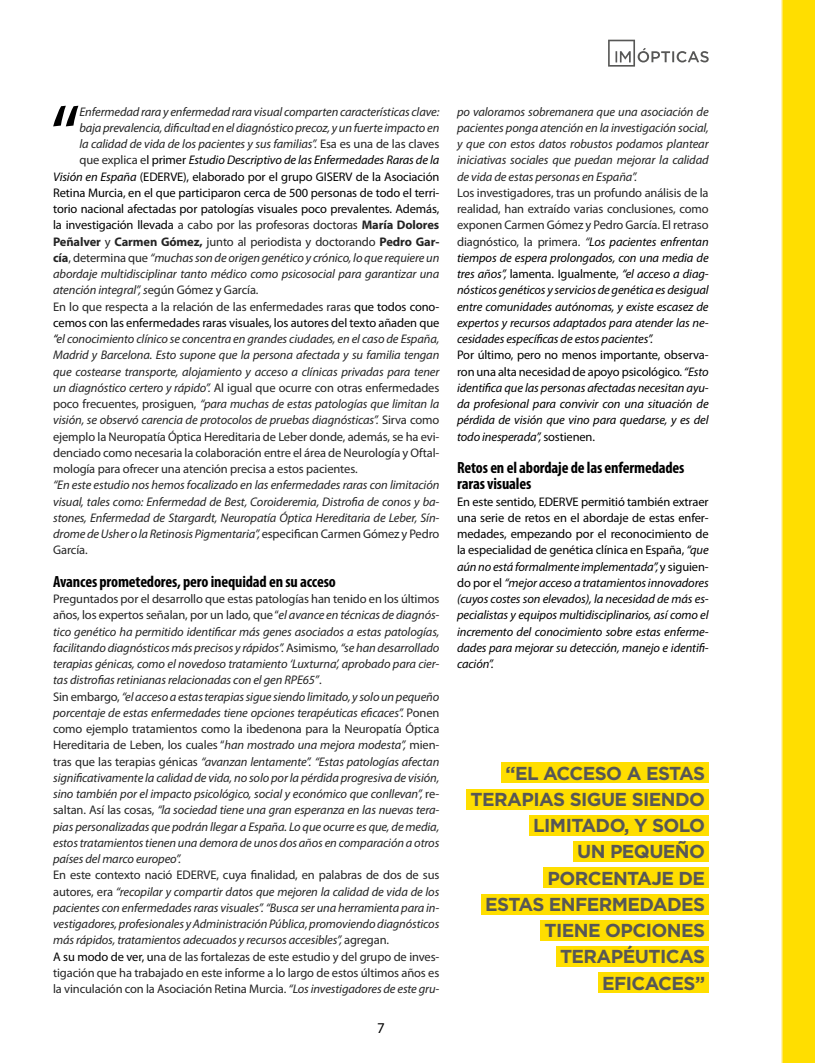
<style>
.page{position:relative;width:815px;height:1063px;background:#fff}
.page>*{position:absolute;margin:0;border:0;box-sizing:border-box;transform-origin:0 0}
.t1{font:84.88px "Myriad Pro";color:#000}
.t2{font:700 18.75px/26.2px "Gotham";letter-spacing:-.03em;color:#575756;text-align:right}
.t3{font:700 condensed 16.25px/16.2px "Myriad Pro";letter-spacing:-.01em;color:#000}
.t4{font:15px "Myriad Pro";color:#000}
.t5{font:italic 12.5px/16.2px "Myriad Pro";letter-spacing:-.01em;color:#242424;text-align:justify}
.t6{font:italic 12.5px/16.2px "Myriad Pro";letter-spacing:-.01em;color:#000;text-align:justify}
.t7{font:12.5px "Myriad Pro";letter-spacing:-.01em;color:#242424}
.t8{font:12.5px "Myriad Pro";letter-spacing:-.01em;color:#000}
.t9{font:700 12.5px "Myriad Pro";letter-spacing:-.01em;color:#242424}
.s1{font-style:normal}
.s2{font-style:normal;color:#242424}
.s3{font-style:italic}
.s4{color:#000}
.s5{font-weight:700}
.s6{font-weight:400}
.s7{font-weight:700;font-style:normal}
.s8{font-style:normal;color:#000}
.s9{color:#242424}
</style>
<div class="page">
<svg style="left:608px;top:40px;width:101px;height:27px"></svg>
<div style="left:781px;top:0;width:34px;height:1063px;background:#ffde00"></div>
<div style="left:501px;top:762px;width:208px;height:21px;background:#ffde00"></div>
<div style="left:466px;top:789px;width:243px;height:20px;background:#ffde00"></div>
<div style="left:529px;top:815px;width:180px;height:21px;background:#ffde00"></div>
<div style="left:573px;top:841px;width:136px;height:21px;background:#ffde00"></div>
<div style="left:543px;top:867px;width:166px;height:21px;background:#ffde00"></div>
<div style="left:481px;top:894px;width:228px;height:20px;background:#ffde00"></div>
<div style="left:540px;top:920px;width:169px;height:21px;background:#ffde00"></div>
<div style="left:556px;top:946px;width:153px;height:21px;background:#ffde00"></div>
<div style="left:598px;top:972px;width:111px;height:21px;background:#ffde00"></div>
<h1 class="t1" style="left:50px;top:84px;width:32px">“</h1>
<p class="t5" style="left:79px;top:103px;width:361px">Enfermedad rara y enfermedad rara visual comparten características clave:</p>
<p class="t5" style="left:79px;top:119px;width:361px">baja prevalencia, dificultad en el diagnóstico precoz, y un fuerte impacto en</p>
<p class="t5" style="left:79px;top:136px;width:361px">la calidad de vida de los pacientes y sus familias”. <span class="s1">Esa es una de las claves</span></p>
<p class="t6" style="left:79px;top:152px;width:361px"><span class="s2">que explica e</span><span class="s1">l primer</span> Estudio Descriptivo de las Enfermedades Raras de la</p>
<p class="t8" style="left:53px;top:169px;width:388px"><span class="s3">Visión en España</span> (EDERVE), elaborado por el grupo GISERV de la Asociación</p>
<p class="t8" style="left:53px;top:185px;width:388px">Retina Murcia, en el que participaron cerca de 500 personas de todo el terri-</p>
<p class="t8" style="left:53px;top:201px;width:388px">torio nacional afectadas por patologías visuales poco prevalentes. Además,</p>
<p class="t7" style="left:53px;top:218px;width:388px"><span class="s4">la investigación llevada</span> a cabo por las profesoras doctoras <span class="s5">María Dolores</span></p>
<p class="t9" style="left:53px;top:233px;width:388px">Peñalver <span class="s6">y</span> Carmen Gómez, <span class="s6">junto al periodista y doctorando</span> Pedro Gar-</p>
<p class="t5" style="left:53px;top:249px;width:388px"><span class="s7">cía</span><span class="s1">, determina que</span> “muchas son de origen genético y crónico, lo que requiere un</p>
<p class="t5" style="left:53px;top:266px;width:388px">abordaje multidisciplinar tanto médico como psicosocial para garantizar una</p>
<p class="t5" style="left:53px;top:282px;width:207px">atención integral”, s<span class="s1">egún Gómez y García.</span></p>
<p class="t7" style="left:53px;top:299px;width:388px">En lo que respecta a la relación de las enfermedades raras <span class="s4">que todos cono-</span></p>
<p class="t8" style="left:53px;top:315px;width:388px">cemos con las enfermedades raras visuales, los autores del texto añaden que</p>
<p class="t5" style="left:53px;top:331px;width:388px"><span class="s4">“</span>el conocimiento clínico se concentra en grandes ciudades, en el caso de España,</p>
<p class="t5" style="left:53px;top:347px;width:388px">Madrid y Barcelona. Esto supone que la persona afectada y su familia tengan</p>
<p class="t5" style="left:53px;top:363px;width:388px">que costearse transporte, alojamiento y acceso a clínicas privadas para tener</p>
<p class="t7" style="left:53px;top:380px;width:388px"><span class="s3">un diagnóstico certero y rápido”.</span> Al igual que ocurre con otras enfermedades</p>
<p class="t5" style="left:53px;top:396px;width:388px"><span class="s1">poco frecuentes, prosiguen,</span> “para muchas de estas patologías que limitan la</p>
<p class="t5" style="left:53px;top:412px;width:388px">visión, se observó carencia de protocolos de pruebas diagnósticas”. <span class="s1">Sirva como</span></p>
<p class="t7" style="left:53px;top:429px;width:388px">ejemplo la Neuropatía Óptica Hereditaria de Leber donde, además, se ha evi-</p>
<p class="t7" style="left:53px;top:445px;width:388px">denciado como necesaria la colaboración entre el área de Neurología y Oftal-</p>
<p class="t7" style="left:53px;top:461px;width:306px">mología para ofrecer una atención precisa a estos pacientes.</p>
<p class="t5" style="left:53px;top:477px;width:388px">“En este estudio nos hemos focalizado en las enfermedades raras con limitación visual, tales como: Enfermedad de Best, Coroideremia, Distrofia de conos y ba&shy;stones, Enfermedad de Stargardt, Neuropatía Óptica Hereditaria de Leber, Sín&shy;drome de Usher o la Retinosis Pigmentaria”, <span class="s1">especifican Carmen Gómez y Pedro García.</span></p>
<h3 class="t3" style="left:53px;top:573px;width:284px">Avances prometedores, pero inequidad en su acceso</h3>
<p class="t5" style="left:53px;top:591px;width:388px;text-align:left"><span class="s1">Preguntados por el desarrollo que estas patologías han tenido en los últimos años, los expertos señalan, por un lado, que “</span>el avance en técnicas de diagnós&shy;tico genético ha permitido identificar más genes asociados a estas patologías, facilitando diagnósticos más precisos y rápidos”. <span class="s1">Asimismo,</span> “se han desarrollado terapias génicas, como el novedoso tratamiento ‘Luxturna’, aprobado para cier&shy;tas distrofias retinianas relacionadas con el gen RPE65”<span class="s1">.<br>Sin embargo,</span> “el acceso a estas terapias sigue siendo limitado, y solo un pequeño porcentaje de estas enfermedades tiene opciones terapéuticas eficaces”. <span class="s1">Ponen como ejemplo tratamientos como la ibedenona para la Neuropatía Óptica Hereditaria de Leben, los cuales “</span>han mostrado una mejora modesta”, <span class="s1">mien&shy;tras que las terapias génicas</span> “avanzan lentamente”. “Estas patologías afectan significativamente la calidad de vida, no solo por la pérdida progresiva de visión, sino también por el impacto psicológico, social y económico que conllevan”, <span class="s1">re&shy;saltan. Así las cosas,</span> “la sociedad tiene una gran esperanza en las nuevas tera&shy;pias personalizadas que podrán llegar a España. Lo que ocurre es que, de media, estos tratamientos tienen una demora de unos dos años en comparación a otros países del marco europeo”.</p>
<p class="t5" style="left:53px;top:867px;width:388px;text-align:left"><span class="s1">En este contexto nació EDERVE, cuya finalidad, en palabras de dos de sus autores, era</span> “recopilar y compartir datos que mejoren la calidad de vida de los pacientes con enfermedades raras visuales”. “Busca ser una herramienta para in&shy;vestigadores, profesionales y Administración Pública, promoviendo diagnósticos más rápidos, tratamientos adecuados y recursos accesibles”, <span class="s1">agregan.<br></span><span class="s8">A su modo de ver, u</span><span class="s1">na de las fortalezas de este estudio y del grupo de inves&shy;tigación que ha trabajado en este informe a lo largo de estos últimos años es la vinculación con la Asociación Retina Murcia.</span> “Los investigadores de este gru-</p>
<p class="t4" style="left:377px;top:1019px;width:9px">7</p>
<p class="t5" style="left:457px;top:103px;width:253px">po valoramos sobremanera que una asociación de pacientes ponga atención en la investigación social, y que con estos datos robustos podamos plantear iniciativas sociales que puedan mejorar la calidad de vida de estas personas en España”.</p>
<p class="t6" style="left:457px;top:184px;width:253px"><span class="s2">Los investigadores, tras un profundo análisis de la realidad, han extraído varias conclusiones, como exponen Carmen Gómez y Pedro García. El retraso diagnóstico, la primera.</span> <span class="s9">“</span>Los pacientes enfrentan tiempos de espera prolongados, con una media de tres años”, <span class="s1">lamenta. Igualmente,</span> “el acceso a diag&shy;nósticos genéticos y servicios de genética es desigual entre comunidades autónomas, y existe escasez de expertos y recursos adaptados para atender las ne&shy;cesidades específicas de estos pacientes”.</p>
<p class="t6" style="left:457px;top:347px;width:253px"><span class="s1">Por último, pero no menos importante, observa&shy;ron una alta necesidad de apoyo psicológico.</span> “Esto identifica que las personas afectadas necesitan ayu&shy;da profesional para convivir con una situación de pérdida de visión que vino para quedarse, y es del todo inesperada”, <span class="s1">sostienen.</span></p>
<h3 class="t3" style="left:457px;top:459px;width:229px">Retos en el abordaje de las enfermedades raras visuales</h3>
<p class="t6" style="left:457px;top:493px;width:253px"><span class="s1">En este sentido, EDERVE permitió también extraer una serie de retos en el abordaje de estas enfer&shy;medades, empezando por el reconocimiento de la especialidad de genética clínica en España,</span> “que aún no está formalmente implementada”, <span class="s1">y siguien&shy;do por el</span> “mejor acceso a tratamientos innovadores (cuyos costes son elevados), la necesidad de más es&shy;pecialistas y equipos multidisciplinarios, así como el incremento del conocimiento sobre estas enferme&shy;dades para mejorar su detección, manejo e identifi&shy;cación”.</p>
<h2 class="t2" style="left:471px;top:759px;width:236px">“EL ACCESO A ESTAS<br>TERAPIAS SIGUE SIENDO<br>LIMITADO, Y SOLO<br>UN PEQUEÑO<br>PORCENTAJE DE<br>ESTAS ENFERMEDADES<br>TIENE OPCIONES<br>TERAPÉUTICAS<br>EFICACES”</h2>
</div>
